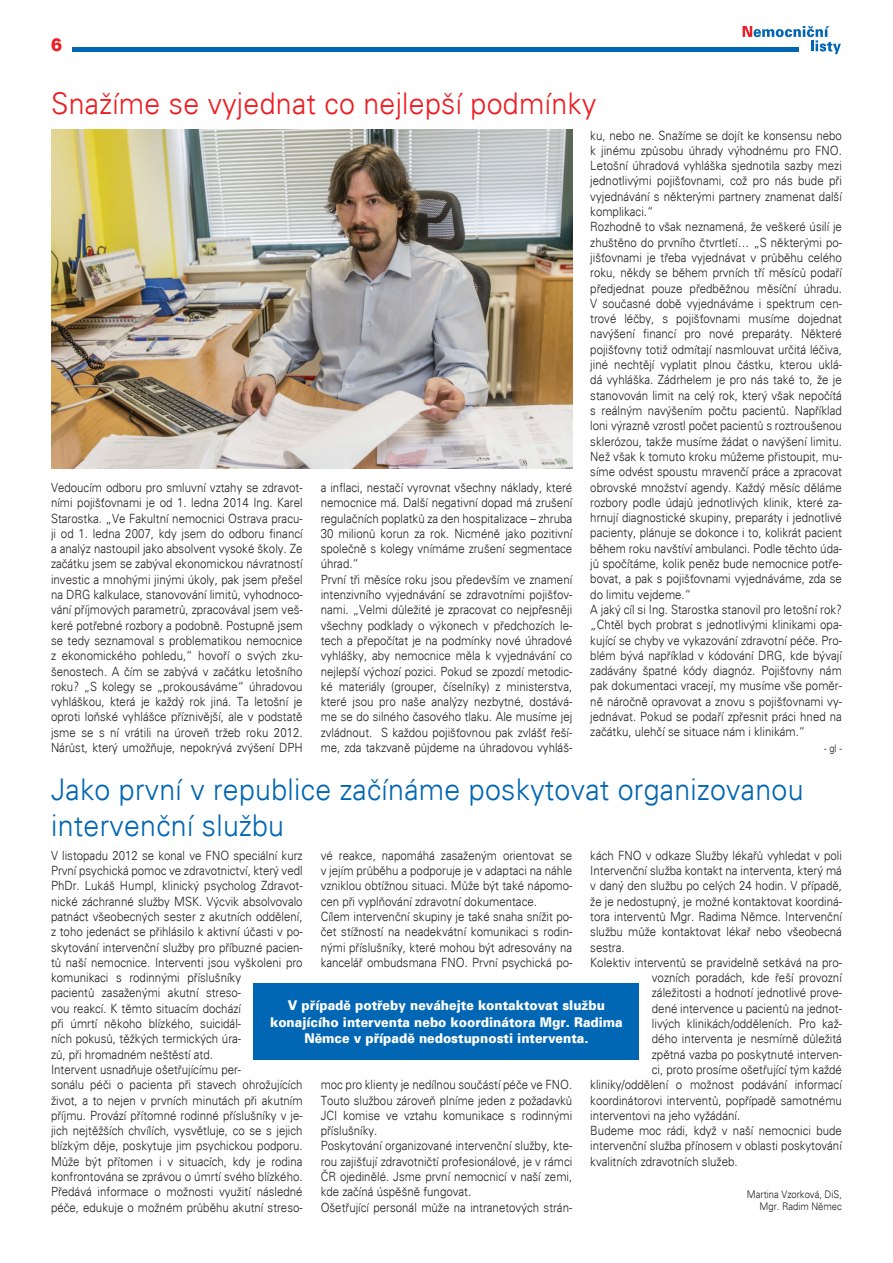
<style>
.page{position:relative;width:893px;height:1263px;background:#fff}
.page>*{position:absolute;margin:0;border:0;box-sizing:border-box;transform-origin:0 0}
.t1{font:30px/36px "USA Light";letter-spacing:.01em;color:#0166b3;scale:.95 1}
.t2{font:30px "USA Light";letter-spacing:.01em;color:#ee1d23;scale:.95 1}
.t3{font:18.15px "USA Black";color:#ee1d23;scale:.91 1}
.t4{font:13.5px/16.5px "USA Black";color:#fff;text-align:center;scale:.91 1}
.t5{font:12.75px/15.3px "USA Light";color:#231f20;scale:.9 1}
.t6{font:10.5px/12.6px "USA Light";color:#231f20;text-align:right;scale:.9 1}
</style>
<div class="page">
<hr style="left:72px;top:47px;width:727px;height:4px;background:#0166b3">
<svg style="left:743px;top:26px;width:98px;height:28px"></svg>
<div style="left:254px;top:983px;width:385px;height:76px;background:#0166b3"></div>
<img style="left:51px;top:129px;width:522px;height:340px">
<h2 class="t3" style="left:51px;top:34px;width:14px">6</h2>
<h1 class="t2" style="left:51px;top:86px;width:575px">Snažíme se vyjednat co nejlepší podmínky</h1>
<p class="t5" style="left:51px;top:480px;width:281px;text-align:justify">Vedoucím odboru pro smluvní vztahy se zdravot&shy;ními pojišťovnami je od 1. ledna 2014 Ing. Karel Starostka. „Ve Fakultní nemocnici Ostrava pracu&shy;ji od 1. ledna 2007, kdy jsem do odboru financí a analýz nastoupil jako absolvent vysoké školy. Ze začátku jsem se zabýval ekonomickou návratností investic a mnohými jinými úkoly, pak jsem přešel na DRG kalkulace, stanovování limitů, vyhodnoco&shy;vání příjmových parametrů, zpracovával jsem veš&shy;keré potřebné rozbory a podobně. Postupně jsem se tedy seznamoval s problematikou nemocnice z ekonomického pohledu,“ hovoří o svých zku&shy;šenostech. A čím se zabývá v začátku letošního roku? „S kolegy se „prokousáváme“ úhradovou vyhláškou, která je každý rok jiná. Ta letošní je oproti loňské vyhlášce příznivější, ale v podstatě jsme se s ní vrátili na úroveň tržeb roku 2012.<br>Nárůst, který umožňuje, nepokrývá zvýšení DPH</p>
<p class="t5" style="left:321px;top:480px;width:281px">a inflaci, nestačí vyrovnat všechny náklady, které nemocnice má. Další negativní dopad má zrušení regulačních poplatků za den hospitalizace – zhruba 30 milionů korun za rok. Nicméně jako pozitivní společně s kolegy vnímáme zrušení segmentace úhrad.“<br>První tři měsíce roku jsou především ve znamení intenzivního vyjednávání se zdravotními pojišťov&shy;nami. „Velmi důležité je zpracovat co nejpřesněji všechny podklady o výkonech v předchozích le&shy;tech a přepočítat je na podmínky nové úhradové vyhlášky, aby nemocnice měla k vyjednávání co nejlepší výchozí pozici. Pokud se zpozdí metodic&shy;ké materiály (grouper, číselníky) z ministerstva, které jsou pro naše analýzy nezbytné, dostává&shy;me se do silného časového tlaku. Ale musíme jej zvládnout. S každou pojišťovnou pak zvlášť řeší&shy;me, zda takzvaně půjdeme na úhradovou vyhláš-</p>
<p class="t5" style="left:590px;top:127px;width:281px">ku, nebo ne. Snažíme se dojít ke konsensu nebo k jinému způsobu úhrady výhodnému pro FNO.<br>Letošní úhradová vyhláška sjednotila sazby mezi jednotlivými pojišťovnami, což pro nás bude při vyjednávání s některými partnery znamenat další komplikaci.“<br>Rozhodně to však neznamená, že veškeré úsilí je zhuštěno do prvního čtvrtletí… „S některými po&shy;jišťovnami je třeba vyjednávat v průběhu celého roku, někdy se během prvních tří měsíců podaří předjednat pouze předběžnou měsíční úhradu.<br>V současné době vyjednáváme i spektrum cen&shy;trové léčby, s pojišťovnami musíme dojednat navýšení financí pro nové preparáty. Některé pojišťovny totiž odmítají nasmlouvat určitá léčiva, jiné nechtějí vyplatit plnou částku, kterou uklá&shy;dá vyhláška. Zádrhelem je pro nás také to, že je stanovován limit na celý rok, který však nepočítá s reálným navýšením počtu pacientů. Například loni výrazně vzrostl počet pacientů s roztroušenou sklerózou, takže musíme žádat o navýšení limitu.<br>Než však k tomuto kroku můžeme přistoupit, mu&shy;síme odvést spoustu mravenčí práce a zpracovat obrovské množství agendy. Každý měsíc děláme rozbory podle údajů jednotlivých klinik, které za&shy;hrnují diagnostické skupiny, preparáty i jednotlivé pacienty, plánuje se dokonce i to, kolikrát pacient během roku navštíví ambulanci. Podle těchto úda&shy;jů spočítáme, kolik peněz bude nemocnice potře&shy;bovat, a pak s pojišťovnami vyjednáváme, zda se do limitu vejdeme.“<br>A jaký cíl si Ing. Starostka stanovil pro letošní rok? „Chtěl bych probrat s jednotlivými klinikami opa&shy;kující se chyby ve vykazování zdravotní péče. Pro&shy;blém bývá například v kódování DRG, kde bývají zadávány špatné kódy diagnóz. Pojišťovny nám pak dokumentaci vracejí, my musíme vše poměr&shy;ně náročně opravovat a znovu s pojišťovnami vy&shy;jednávat. Pokud se podaří zpřesnit práci hned na začátku, ulehčí se situace nám i klinikám.“</p>
<p class="t6" style="left:824px;top:741px;width:21px">- gl -</p>
<h1 class="t1" style="left:51px;top:771px;width:794px">Jako první v republice začínáme poskytovat organizovanou intervenční službu</h1>
<p class="t5" style="left:51px;top:847px;width:281px">V listopadu 2012 se konal ve FNO speciální kurz První psychická pomoc ve zdravotnictví, který vedl PhDr. Lukáš Humpl, klinický psycholog Zdravot&shy;nické záchranné služby MSK. Výcvik absolvovalo patnáct všeobecných sester z akutních oddělení, z toho jedenáct se přihlásilo k aktivní účasti v po&shy;skytování intervenční služby pro příbuzné pacien&shy;tů naší nemocnice. Interventi jsou vyškoleni pro komunikaci s rodinnými příslušníky<br>pacientů zasaženými akutní streso-<br>vou reakcí. K těmto situacím dochází<br>při úmrtí někoho blízkého, suicidál-<br>ních pokusů, těžkých termických úra-<br>zů, při hromadném neštěstí atd.<br>Intervent usnadňuje ošetřujícímu per-<br>sonálu péči o pacienta při stavech ohrožujících život, a to nejen v prvních minutách při akutním příjmu. Provází přítomné rodinné příslušníky v je&shy;jich nejtěžších chvílích, vysvětluje, co se s jejich blízkým děje, poskytuje jim psychickou podporu.<br>Může být přítomen i v situacích, kdy je rodina konfrontována se zprávou o úmrtí svého blízkého.<br>Předává informace o možnosti využití následné péče, edukuje o možném průběhu akutní streso-</p>
<p class="t5" style="left:321px;top:847px;width:281px">vé reakce, napomáhá zasaženým orientovat se v jejím průběhu a podporuje je v adaptaci na náhle vzniklou obtížnou situaci. Může být také nápomo&shy;cen při vyplňování zdravotní dokumentace.<br>Cílem intervenční skupiny je také snaha snížit po&shy;čet stížností na neadekvátní komunikaci s rodin&shy;nými příslušníky, které mohou být adresovány na kancelář ombudsmana FNO. První psychická po-</p>
<p class="t5" style="left:590px;top:847px;width:281px">kách FNO v odkaze Služby lékařů vyhledat v poli</p>
<p class="t5" style="left:590px;top:863px;width:281px">Intervenční služba kontakt na interventa, který má</p>
<p class="t5" style="left:590px;top:878px;width:281px">v daný den službu po celých 24 hodin. V případě,</p>
<p class="t5" style="left:590px;top:893px;width:281px">že je nedostupný, je možné kontaktovat koordiná-</p>
<p class="t5" style="left:590px;top:909px;width:281px">tora interventů Mgr. Radima Němce. Intervenční</p>
<p class="t5" style="left:590px;top:924px;width:281px">službu může kontaktovat lékař nebo všeobecná</p>
<p class="t5" style="left:590px;top:939px;width:40px">sestra.</p>
<p class="t5" style="left:590px;top:954px;width:281px">Kolektiv interventů se pravidelně setkává na pro-</p>
<p class="t5" style="left:652px;top:970px;width:213px">vozních poradách, kde řeší provozní</p>
<p class="t5" style="left:652px;top:985px;width:213px">záležitosti a hodnotí jednotlivé prove-</p>
<p class="t5" style="left:652px;top:1000px;width:213px">dené intervence u pacientů na jednot-</p>
<p class="t5" style="left:652px;top:1016px;width:213px">livých klinikách/odděleních. Pro kaž-</p>
<p class="t5" style="left:652px;top:1031px;width:213px">dého interventa je nesmírně důležitá</p>
<p class="t5" style="left:652px;top:1046px;width:213px">zpětná vazba po poskytnuté interven-</p>
<p class="t5" style="left:652px;top:1062px;width:213px">ci, proto prosíme ošetřující tým každé</p>
<p class="t5" style="left:590px;top:1077px;width:281px">kliniky/oddělení o možnost podávání informací</p>
<p class="t5" style="left:590px;top:1092px;width:281px">koordinátorovi interventů, popřípadě samotnému</p>
<p class="t5" style="left:590px;top:1107px;width:168px">interventovi na jeho vyžádání.</p>
<p class="t5" style="left:590px;top:1123px;width:281px">Budeme moc rádi, když v naší nemocnici bude</p>
<p class="t5" style="left:590px;top:1138px;width:281px">intervenční služba přínosem v oblasti poskytování</p>
<p class="t5" style="left:590px;top:1153px;width:165px">kvalitních zdravotních služeb.</p>
<p class="t6" style="left:747px;top:1188px;width:107px">Martina Vzorková, DiS,<br>Mgr. Radim Němec</p>
<p class="t4" style="left:270px;top:997px;width:389px">V případě potřeby neváhejte kontaktovat službu konajícího interventa nebo koordinátora Mgr. Radima<br>Němce v případě nedostupnosti interventa.</p>
<p class="t5" style="left:321px;top:1077px;width:281px">moc pro klienty je nedílnou součástí péče ve FNO.<br>Touto službou zároveň plníme jeden z požadavků JCI komise ve vztahu komunikace s rodinnými příslušníky.<br>Poskytování organizované intervenční služby, kte&shy;rou zajišťují zdravotničtí profesionálové, je v rámci ČR ojedinělé. Jsme první nemocnicí v naší zemi, kde začíná úspěšně fungovat.<br>Ošetřující personál může na intranetových strán-</p>
</div>
